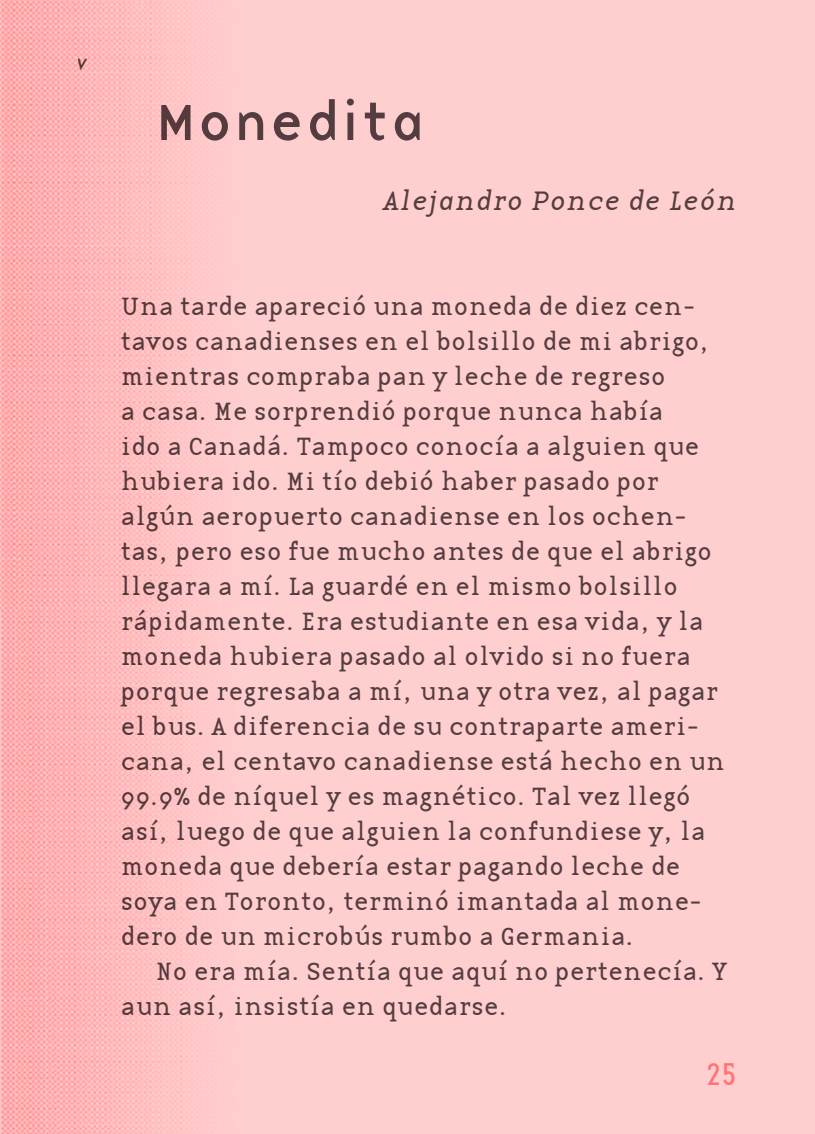
<style>
.page{position:relative;width:815px;height:1134px;background:#ffcecf}
.page>*{position:absolute;margin:0;border:0;box-sizing:border-box;transform-origin:0 0}
.t1{font:52.5px "Base Nine";letter-spacing:.02em;color:#544c4f}
.t2{font:32.5px "Base Twelve Sans";color:#ff7376}
.t3{font:27.5px "Base Twelve Serif I";letter-spacing:.02em;color:#544c4f}
.t4{font:25.75px/35px "Base Twelve Serif";letter-spacing:-.005em;color:#544c4f}
.t5{font:22.5px "Base Twelve Sans I";color:#544c4f}
</style>
<div class="page">
<img style="left:0;top:0;width:216px;height:1134px">
<p class="t5" style="left:78px;top:48px;width:11px">v</p>
<h1 class="t1" style="left:155px;top:84px;width:271px">Monedita</h1>
<p class="t3" style="left:384px;top:184px;width:355px">Alejandro Ponce de León</p>
<p class="t4" style="left:120px;top:288px;width:606px">Una tarde apareció una moneda de diez cen&shy;tavos canadienses en el bolsillo de mi abrigo, mientras compraba pan y leche de regreso<br>a casa. Me sorprendió porque nunca había<br>ido a Canadá. Tampoco conocía a alguien que hubiera ido. Mi tío debió haber pasado por algún aeropuerto canadiense en los ochen&shy;tas, pero eso fue mucho antes de que el abrigo llegara a mí. La guardé en el mismo bolsillo rápidamente. Era estudiante en esa vida, y la moneda hubiera pasado al olvido si no fuera porque regresaba a mí, una y otra vez, al pagar el bus. A diferencia de su contraparte ameri&shy;cana, el centavo canadiense está hecho en un 99.9% de níquel y es magnético. Tal vez llegó así, luego de que alguien la confundiese y, la moneda que debería estar pagando leche de soya en Toronto, terminó imantada al mone&shy;dero de un microbús rumbo a Germania.</p>
<p class="t4" style="left:120px;top:953px;width:608px;text-indent:35px">No era mía. Sentía que aquí no pertenecía. Y aun así, insistía en quedarse.</p>
<p class="t2" style="left:705px;top:1054px;width:33px">25</p>
</div>
